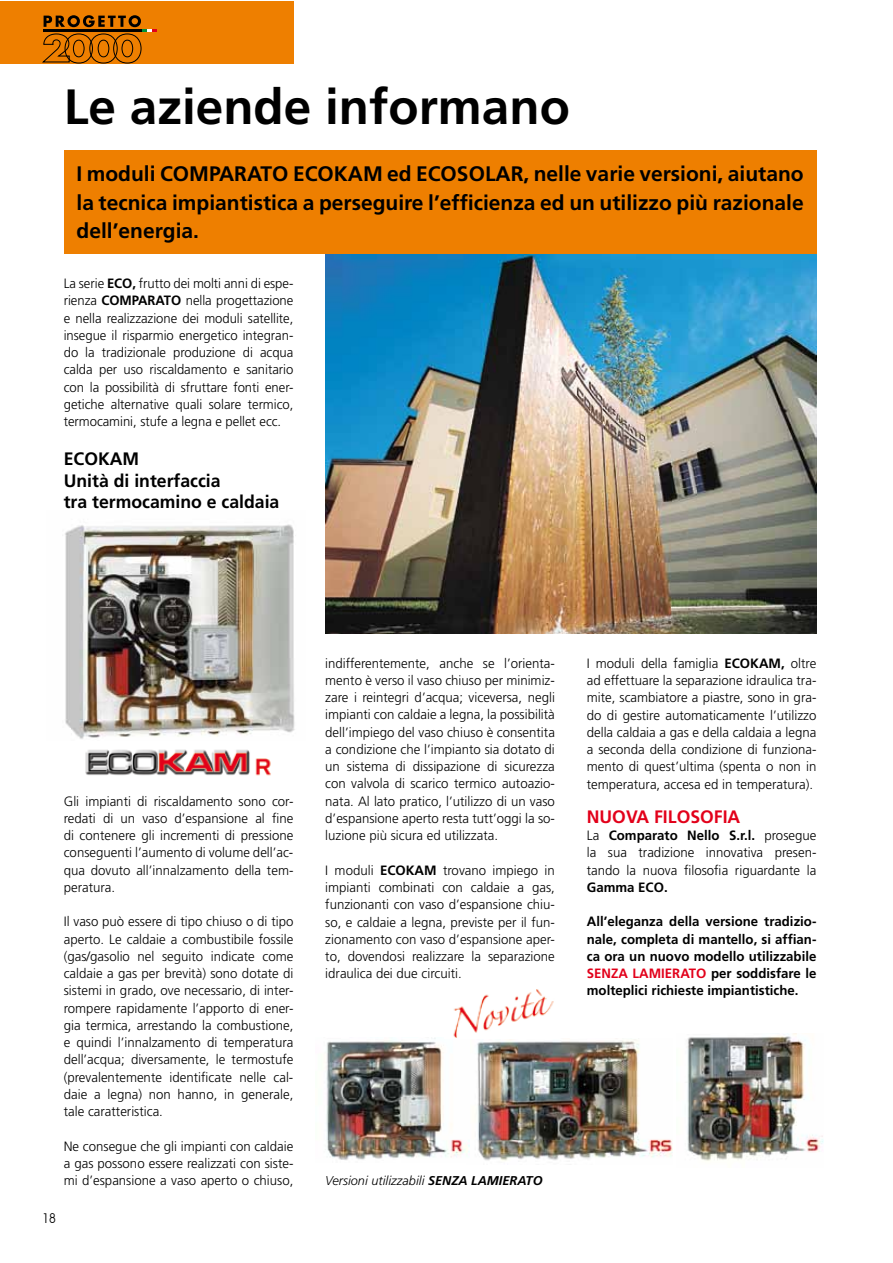
<style>
.page{position:relative;width:893px;height:1263px;background:#fff}
.page>*{position:absolute;margin:0;border:0;box-sizing:border-box;transform-origin:0 0}
.t1{font:700 49.5px "Frutiger";color:#000}
.t2{font:700 21px/28.5px "Frutiger";color:#000;text-align:justify}
.t3{font:700 18px/21.6px "Frutiger";color:#000}
.t4{font:700 18px "Frutiger";color:#e2001a}
.t5{font:300 13.5px/17.2px "Frutiger";color:#000;text-align:justify}
.t6{font:700 13.5px/17.2px "Frutiger";color:#000;text-align:justify}
.t7{font:italic 300 12.75px "Frutiger";color:#000}
.s1{font-weight:700}
.s2{color:#e2001a}
</style>
<div class="page">
<img style="left:687px;top:1033px;width:136px;height:128px">
<img style="left:65px;top:524px;width:230px;height:215px">
<div style="left:0;top:1px;width:293px;height:63px;background:#ee7f00"></div>
<img style="left:325px;top:254px;width:491px;height:379px">
<div style="left:64px;top:150px;width:752px;height:104px;background:#ee7f00"></div>
<svg style="left:42px;top:15px;width:115px;height:49px"></svg>
<img style="left:469px;top:1039px;width:204px;height:122px">
<img style="left:326px;top:1038px;width:143px;height:122px">
<img style="left:453px;top:989px;width:101px;height:49px">
<img style="left:85px;top:749px;width:186px;height:27px">
<h1 class="t1" style="left:64px;top:77px;width:508px">Le aziende informano</h1>
<h2 class="t2" style="left:77px;top:160px;width:729px">I moduli COMPARATO ECOKAM ed ECOSOLAR, nelle varie versioni, aiutano la tecnica impiantistica a perseguire l’efficienza ed un utilizzo più razionale dell’energia.</h2>
<p class="t5" style="left:64px;top:275px;width:231px">La serie <span class="s1">ECO,</span> frutto dei molti anni di espe&shy;rienza <span class="s1">COMPARATO</span> nella progettazione e nella realizzazione dei moduli satellite, insegue il risparmio energetico integran&shy;do la tradizionale produzione di acqua calda per uso riscaldamento e sanitario con la possibilità di sfruttare fonti ener&shy;getiche alternative quali solare termico, termocamini, stufe a legna e pellet ecc.</p>
<h3 class="t3" style="left:64px;top:448px;width:217px">ECOKAM<br>Unità di interfaccia<br>tra termocamino e caldaia</h3>
<p class="t5" style="left:64px;top:792px;width:231px">Gli impianti di riscaldamento sono cor&shy;redati di un vaso d’espansione al fine di contenere gli incrementi di pressione conseguenti l’aumento di volume dell’ac&shy;qua dovuto all’innalzamento della tem&shy;peratura.</p>
<p class="t5" style="left:64px;top:913px;width:231px">Il vaso può essere di tipo chiuso o di tipo aperto. Le caldaie a combustibile fossile (gas/gasolio nel seguito indicate come caldaie a gas per brevità) sono dotate di sistemi in grado, ove necessario, di inter&shy;rompere rapidamente l’apporto di ener&shy;gia termica, arrestando la combustione, e quindi l’innalzamento di temperatura dell’acqua; diversamente, le termostufe (prevalentemente identificate nelle cal&shy;daie a legna) non hanno, in generale, tale caratteristica.</p>
<p class="t5" style="left:64px;top:1137px;width:231px">Ne consegue che gli impianti con caldaie a gas possono essere realizzati con siste&shy;mi d’espansione a vaso aperto o chiuso,</p>
<p class="t5" style="left:325px;top:654px;width:231px">indifferentemente, anche se l’orienta&shy;mento è verso il vaso chiuso per minimiz&shy;zare i reintegri d’acqua; viceversa, negli impianti con caldaie a legna, la possibilità dell’impiego del vaso chiuso è consentita a condizione che l’impianto sia dotato di un sistema di dissipazione di sicurezza con valvola di scarico termico autoazio&shy;nata. Al lato pratico, l’utilizzo di un vaso d’espansione aperto resta tutt’oggi la so&shy;luzione più sicura ed utilizzata.</p>
<p class="t5" style="left:325px;top:861px;width:231px">I moduli <span class="s1">ECOKAM</span> trovano impiego in impianti combinati con caldaie a gas, funzionanti con vaso d’espansione chiu&shy;so, e caldaie a legna, previste per il fun&shy;zionamento con vaso d’espansione aper&shy;to, dovendosi realizzare la separazione idraulica dei due circuiti.</p>
<p class="t5" style="left:587px;top:654px;width:231px">I moduli della famiglia <span class="s1">ECOKAM,</span> oltre ad effettuare la separazione idraulica tra&shy;mite, scambiatore a piastre, sono in gra&shy;do di gestire automaticamente l’utilizzo della caldaia a gas e della caldaia a legna a seconda della condizione di funziona&shy;mento di quest’ultima (spenta o non in temperatura, accesa ed in temperatura).</p>
<h3 class="t4" style="left:587px;top:806px;width:155px">NUOVA FILOSOFIA</h3>
<p class="t5" style="left:587px;top:827px;width:231px">La <span class="s1">Comparato Nello S.r.l.</span> prosegue la sua tradizione innovativa presen&shy;tando la nuova filosofia riguardante la</p>
<p class="t6" style="left:587px;top:878px;width:82px">Gamma ECO.</p>
<p class="t6" style="left:587px;top:913px;width:231px">All’eleganza della versione tradizio&shy;nale, completa di mantello, si affian&shy;ca ora un nuovo modello utilizzabile <span class="s2">SENZA LAMIERATO</span> per soddisfare le molteplici richieste impiantistiche.</p>
<p class="t7" style="left:325px;top:1173px;width:219px">Versioni utilizzabili <span class="s1">SENZA LAMIERATO</span></p>
</div>
